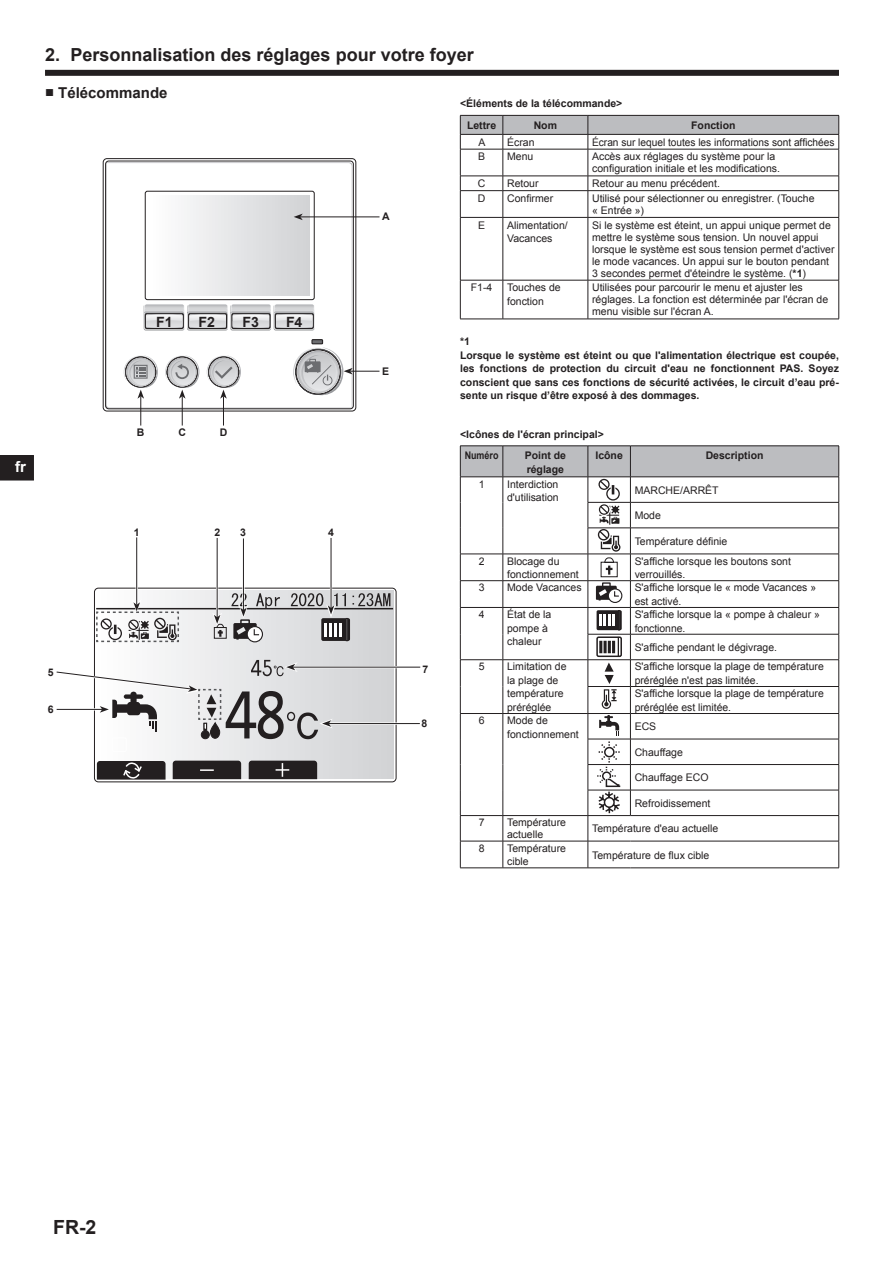
<style>
.page{position:relative;width:893px;height:1263px;background:#fff}
.page>*{position:absolute;margin:0;border:0;box-sizing:border-box;transform-origin:0 0}
.t1{font:700 19.5px "Arial";color:#231f20}
.t2{font:700 18px "Arial";color:#231f20}
.t3{font:700 15px "Arial";color:#231f20}
.t4{font:700 15px "Arial";color:#fff}
.t5{font:700 14.1px "Arial";color:#231f20}
.t6{font:10.5px/13.5px "Arial";color:#231f20}
.t7{font:700 10.5px/13.5px "Arial";color:#231f20}
.s1{font-weight:400}
.s2{font-weight:700}
</style>
<div class="page">
<div style="left:45px;top:70px;width:794px;height:6px;background:#231f20"></div>
<hr style="left:503px;top:217px;width:85px;height:1px;background:#231f20">
<hr style="left:503px;top:218px;width:1px;height:62px;background:#231f20">
<hr style="left:588px;top:217px;width:251px;height:1px;background:#231f20">
<hr style="left:588px;top:218px;width:1px;height:62px;background:#231f20">
<hr style="left:503px;top:280px;width:85px;height:1px;background:#231f20">
<hr style="left:503px;top:280px;width:1px;height:39px;background:#231f20">
<hr style="left:588px;top:280px;width:251px;height:1px;background:#231f20">
<hr style="left:588px;top:280px;width:1px;height:39px;background:#231f20">
<hr style="left:460px;top:217px;width:43px;height:1px;background:#231f20">
<hr style="left:460px;top:218px;width:1px;height:62px;background:#231f20">
<hr style="left:460px;top:280px;width:43px;height:1px;background:#231f20">
<hr style="left:460px;top:280px;width:1px;height:39px;background:#231f20">
<hr style="left:460px;top:319px;width:43px;height:1px;background:#231f20">
<svg style="left:460px;top:115px;width:379px;height:102px"></svg>
<hr style="left:838px;top:218px;width:1px;height:62px;background:#231f20">
<hr style="left:838px;top:280px;width:1px;height:39px;background:#231f20">
<hr style="left:503px;top:319px;width:85px;height:1px;background:#231f20">
<hr style="left:588px;top:319px;width:251px;height:1px;background:#231f20">
<svg style="left:460px;top:446px;width:379px;height:422px"></svg>
<div style="left:94px;top:588px;width:302px;height:194px;border:1px solid #231f20;border-radius:4px"></div>
<div style="left:97px;top:591px;width:296px;height:188px;background:linear-gradient(to right,#fdfefe,#d0d1d3)"></div>
<hr style="left:96px;top:608px;width:297px;height:1px;background:#231f20">
<svg style="left:249px;top:761px;width:68px;height:18px"></svg>
<svg style="left:173px;top:761px;width:68px;height:18px"></svg>
<div style="left:247px;top:626px;width:16px;height:16px;border:1px solid #231f20;border-radius:50%"></div>
<div style="left:214px;top:627px;width:13px;height:12px;border:1px solid #231f20"></div>
<div style="left:321px;top:618px;width:29px;height:23px;background:#231f20;border-radius:2px"></div>
<div style="left:346px;top:618px;width:2px;height:23px;border:1px solid #231f20"></div>
<div style="left:112px;top:737px;width:15px;height:15px;border:1px solid #fff"></div>
<svg style="left:352px;top:593px;width:38px;height:13px"></svg>
<svg style="left:97px;top:761px;width:69px;height:22px;background:#474445"></svg>
<div style="left:103px;top:158px;width:253px;height:253px;border:1px solid #231f20;border-radius:4px"></div>
<svg style="left:107px;top:163px;width:246px;height:246px"></svg>
<div style="left:105px;top:161px;width:248px;height:248px;border:1px solid #231f20;border-radius:3px"></div>
<svg style="left:144px;top:304px;width:171px;height:26px;background:#c6c6c8"></svg>
<div style="left:312px;top:339px;width:11px;height:5px;border:1px solid #231f20"></div>
<svg style="left:121px;top:354px;width:120px;height:71px"></svg>
<svg style="left:290px;top:340px;width:89px;height:56px"></svg>
<hr style="left:300px;top:217px;width:79px;height:1px;background:#231f20">
<svg style="left:294px;top:214px;width:9px;height:6px"></svg>
<hr style="left:242px;top:546px;width:3px;height:63px;background:#fff">
<hr style="left:243px;top:538px;width:1px;height:72px;background:#231f20">
<svg style="left:232px;top:593px;width:48px;height:47px;background:#b7b6b8"></svg>
<hr style="left:216px;top:566px;width:2px;height:51px;background:#fff">
<hr style="left:217px;top:538px;width:1px;height:79px;background:#231f20">
<svg style="left:212px;top:612px;width:12px;height:25px"></svg>
<hr style="left:136px;top:568px;width:2px;height:35px;background:#fff">
<hr style="left:136px;top:537px;width:1px;height:68px;background:#231f20">
<hr style="left:294px;top:666px;width:123px;height:2px;background:#fff">
<hr style="left:293px;top:667px;width:127px;height:1px;background:#231f20">
<svg style="left:95px;top:599px;width:85px;height:44px"></svg>
<hr style="left:329px;top:722px;width:83px;height:3px;background:#fff">
<hr style="left:329px;top:723px;width:91px;height:1px;background:#231f20">
<svg style="left:56px;top:660px;width:277px;height:79px"></svg>
<hr style="left:330px;top:545px;width:2px;height:63px;background:#fff">
<hr style="left:331px;top:538px;width:1px;height:70px;background:#231f20">
<svg style="left:291px;top:593px;width:55px;height:44px;background:#b1b0b2"></svg>
<svg style="left:0;top:455px;width:34px;height:25px"></svg>
<h3 class="t4" style="left:15px;top:456px;width:12px">fr</h3>
<h2 class="t2" style="left:45px;top:42px;width:430px">2. Personnalisation des réglages pour votre foyer</h2>
<h3 class="t3" style="left:45px;top:83px;width:124px"><span class="s1">■</span> Télécommande</h3>
<p class="t7" style="left:467px;top:93px;width:157px;line-height:21.5px;text-indent:-7px">&lt;Éléments de la télécommande&gt;<br>Lettre</p>
<p class="t7" style="left:534px;top:119px;width:25px">Nom</p>
<p class="t7" style="left:691px;top:119px;width:46px">Fonction</p>
<h3 class="t5" style="left:156px;top:312px;width:18px">F1</h3>
<h3 class="t5" style="left:199px;top:312px;width:18px">F2</h3>
<h3 class="t5" style="left:242px;top:312px;width:18px">F3</h3>
<h3 class="t5" style="left:286px;top:312px;width:18px">F4</h3>
<p class="t7" style="left:137px;top:426px;width:9px">B</p>
<p class="t7" style="left:178px;top:426px;width:9px">C</p>
<p class="t7" style="left:220px;top:426px;width:9px">D</p>
<p class="t7" style="left:134px;top:526px;width:7px">1</p>
<p class="t7" style="left:240px;top:526px;width:7px">3</p>
<p class="t7" style="left:214px;top:526px;width:7px">2</p>
<p class="t7" style="left:328px;top:526px;width:7px">4</p>
<p class="t7" style="left:382px;top:210px;width:9px">A</p>
<p class="t7" style="left:382px;top:364px;width:9px">E</p>
<p class="t7" style="left:48px;top:666px;width:7px">5</p>
<p class="t7" style="left:423px;top:662px;width:7px">7</p>
<p class="t7" style="left:48px;top:703px;width:7px">6</p>
<p class="t7" style="left:421px;top:717px;width:7px">8</p>
<p class="t6" style="left:478px;top:135px;width:9px">A</p>
<p class="t6" style="left:507px;top:135px;width:29px">Écran</p>
<p class="t6" style="left:592px;top:135px;width:244px">Écran sur lequel toutes les informations sont affichées</p>
<p class="t6" style="left:478px;top:150px;width:9px">B</p>
<p class="t6" style="left:507px;top:150px;width:28px">Menu</p>
<p class="t6" style="left:592px;top:151px;width:189px;line-height:12px">Accès aux réglages du système pour la configuration initiale et les modifications.</p>
<p class="t6" style="left:478px;top:177px;width:9px">C</p>
<p class="t6" style="left:507px;top:177px;width:33px">Retour</p>
<p class="t6" style="left:592px;top:177px;width:129px">Retour au menu précédent.</p>
<p class="t6" style="left:478px;top:191px;width:9px">D</p>
<p class="t6" style="left:507px;top:191px;width:48px">Confirmer</p>
<p class="t6" style="left:592px;top:192px;width:224px;line-height:12px">Utilisé pour sélectionner ou enregistrer. (Touche « Entrée »)</p>
<p class="t6" style="left:478px;top:218px;width:9px">E</p>
<p class="t6" style="left:507px;top:218px;width:62px">Alimentation/<br>Vacances</p>
<p class="t6" style="left:592px;top:219px;width:244px;line-height:12px">Si le système est éteint, un appui unique permet de mettre le système sous tension. Un nouvel appui lorsque le système est sous tension permet d'activer le mode vacances. Un appui sur le bouton pendant 3 secondes permet d'éteindre le système. (<span class="s2">*1</span>)</p>
<p class="t6" style="left:471px;top:281px;width:23px">F1-4</p>
<p class="t6" style="left:507px;top:281px;width:55px">Touches de fonction</p>
<p class="t6" style="left:592px;top:282px;width:238px;line-height:12px">Utilisées pour parcourir le menu et ajuster les réglages. La fonction est déterminée par l'écran de menu visible sur l'écran A.</p>
<p class="t7" style="left:460px;top:335px;width:380px">*1<br>Lorsque le système est éteint ou que l'alimentation électrique est coupée, les fonctions de protection du circuit d'eau ne fonctionnent PAS. Soyez conscient que sans ces fonctions de sécurité activées, le circuit d’eau pré&shy;sente un risque d’être exposé à des dommages.</p>
<p class="t7" style="left:465px;top:424px;width:141px;line-height:21.5px;text-indent:-5px">&lt;Icônes de l'écran principal&gt;<br>Numéro</p>
<p class="t7" style="left:525px;top:449px;width:43px">Point de réglage</p>
<p class="t7" style="left:595px;top:449px;width:29px">Icône</p>
<p class="t7" style="left:706px;top:449px;width:59px">Description</p>
<p class="t6" style="left:479px;top:477px;width:7px">1</p>
<p class="t6" style="left:507px;top:477px;width:53px">Interdiction d'utilisation</p>
<p class="t6" style="left:635px;top:483px;width:85px">MARCHE/ARRÊT</p>
<p class="t6" style="left:635px;top:509px;width:28px">Mode</p>
<p class="t6" style="left:635px;top:535px;width:94px">Température définie</p>
<p class="t6" style="left:479px;top:554px;width:7px">2</p>
<p class="t6" style="left:507px;top:554px;width:73px">Blocage du fonctionnement</p>
<p class="t6" style="left:635px;top:554px;width:158px">S'affiche lorsque les boutons sont verrouillés.</p>
<p class="t6" style="left:479px;top:581px;width:7px">3</p>
<p class="t6" style="left:507px;top:581px;width:76px">Mode Vacances</p>
<p class="t6" style="left:635px;top:581px;width:183px">S'affiche lorsque le « mode Vacances » est activé.</p>
<p class="t6" style="left:479px;top:608px;width:7px">4</p>
<p class="t6" style="left:507px;top:608px;width:46px">État de la pompe à chaleur</p>
<p class="t6" style="left:635px;top:608px;width:187px">S'affiche lorsque la « pompe à chaleur » fonctionne.</p>
<p class="t6" style="left:635px;top:641px;width:144px">S'affiche pendant le dégivrage.</p>
<p class="t6" style="left:479px;top:660px;width:7px">5</p>
<p class="t6" style="left:507px;top:660px;width:61px">Limitation de la plage de température préréglée</p>
<p class="t6" style="left:635px;top:660px;width:191px">S'affiche lorsque la plage de température préréglée n'est pas limitée.<br>S'affiche lorsque la plage de température préréglée est limitée.</p>
<p class="t6" style="left:479px;top:714px;width:7px">6</p>
<p class="t6" style="left:507px;top:714px;width:73px">Mode de fonctionnement</p>
<p class="t6" style="left:635px;top:720px;width:23px">ECS</p>
<p class="t6" style="left:635px;top:745px;width:50px">Chauffage</p>
<p class="t6" style="left:635px;top:771px;width:75px">Chauffage ECO</p>
<p class="t6" style="left:635px;top:796px;width:77px">Refroidissement</p>
<p class="t6" style="left:479px;top:816px;width:7px">7</p>
<p class="t6" style="left:507px;top:817px;width:60px;line-height:12px">Température actuelle</p>
<p class="t6" style="left:592px;top:822px;width:128px">Température d'eau actuelle</p>
<p class="t6" style="left:479px;top:841px;width:7px">8</p>
<p class="t6" style="left:507px;top:841px;width:60px">Température cible</p>
<p class="t6" style="left:592px;top:848px;width:119px">Température de flux cible</p>
<h1 class="t1" style="left:53px;top:1214px;width:45px">FR-2</h1>
</div>
